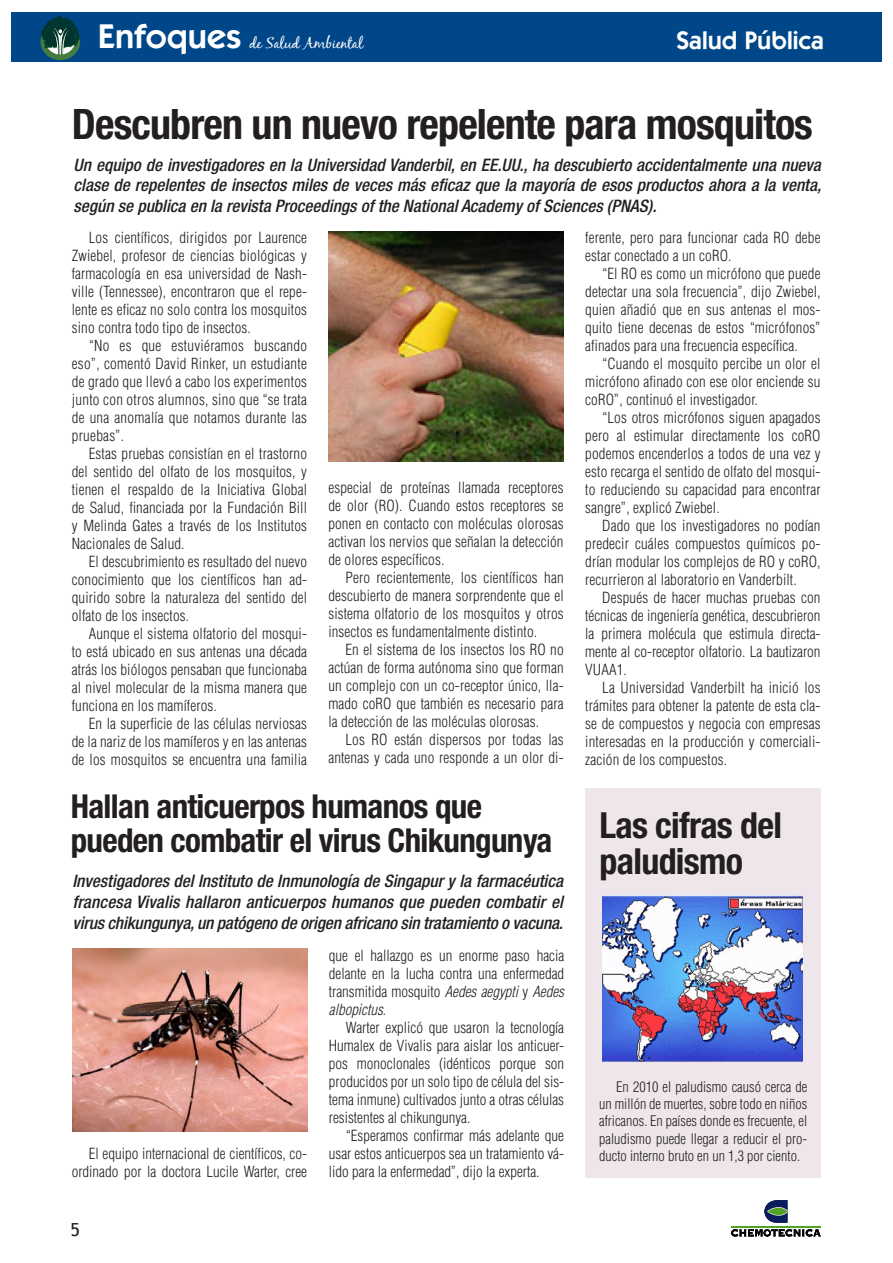
<style>
.page{position:relative;width:893px;height:1263px;background:#fff}
.page>*{position:absolute;margin:0;border:0;box-sizing:border-box;transform-origin:0 0}
.t1{font:700 condensed 42px "Helvetica Neue";letter-spacing:-.02em;color:#231f20}
.t2{font:700 condensed 36px/36px "Helvetica Neue";letter-spacing:-.02em;color:#231f20}
.t3{font:700 condensed 34.5px "Helvetica Neue";color:#fff}
.t4{font:700 condensed 33px/34.5px "Helvetica Neue";letter-spacing:-.02em;color:#231f20}
.t5{font:600 25.5px "Itc Kabel";color:#fff}
.t6{font:700 condensed 25.5px "Helvetica Neue";color:#fff}
.t7{font:18px "Trebuchet MS";color:#231f20}
.t8{font:italic 500 condensed 17.25px/20.7px "Helvetica Neue";letter-spacing:-.005em;color:#231f20;text-align:justify}
.t9{font:300 condensed 15px/18px "Helvetica";letter-spacing:.01em;color:#231f20;text-align:justify}
.t10{font:15px "Black Jack";color:#fff}
.t11{font:300 condensed 14.25px/17.2px "Helvetica";color:#231f20;text-align:justify}
.s1{font-style:italic}
</style>
<div class="page">
<hr style="left:731px;top:1226px;width:90px;height:1px;background:#52a321">
<svg style="left:731px;top:1229px;width:90px;height:8px"></svg>
<svg style="left:764px;top:1200px;width:23px;height:22px"></svg>
<div style="left:11px;top:12px;width:871px;height:50px;background:#004789"></div>
<div style="left:41px;top:24px;width:39px;height:36px;background:#457a40;border-radius:50%"></div>
<svg style="left:40px;top:16px;width:41px;height:39px"></svg>
<img style="left:72px;top:949px;width:236px;height:182px">
<div style="left:585px;top:788px;width:236px;height:389px;background:#eee6eb"></div>
<img style="left:602px;top:896px;width:201px;height:165px">
<img style="left:328px;top:232px;width:236px;height:229px">
<h3 class="t3" style="left:98px;top:16px;width:128px">Enfoques</h3>
<p class="t10" style="left:249px;top:35px;width:115px">de Salud Ambiental</p>
<h3 class="t5" style="left:676px;top:25px;width:149px">Salud Pública</h3>
<p class="t10" style="left:232px;top:35px;width:115px">de Salud Ambiental</p>
<h3 class="t6" style="left:767px;top:25px;width:58px">PMPs</h3>
<h1 class="t1" style="left:72px;top:99px;width:743px">Descubren un nuevo repelente para mosquitos</h1>
<p class="t8" style="left:74px;top:154px;width:749px">Un equipo de investigadores en la Universidad Vanderbil, en EE.UU., ha descubierto accidentalmente una nueva clase de repelentes de insectos miles de veces más eficaz que la mayoría de esos productos ahora a la venta, según se publica en la revista Proceedings of the National Academy of Sciences (PNAS).</p>
<p class="t9" style="left:72px;top:228px;width:237px;text-indent:17px">Los científicos, dirigidos por Laurence Zwiebel, profesor de ciencias biológicas y farmacología en esa universidad de Nash&shy;ville (Tennessee), encontraron que el repe&shy;lente es eficaz no solo contra los mosquitos sino contra todo tipo de insectos.</p>
<p class="t9" style="left:72px;top:336px;width:237px;text-indent:17px">“No es que estuviéramos buscando eso”, comentó David Rinker, un estudiante de grado que llevó a cabo los experimentos junto con otros alumnos, sino que “se trata de una anomalía que notamos durante las pruebas”.</p>
<p class="t9" style="left:72px;top:444px;width:237px;text-indent:17px">Estas pruebas consistían en el trastorno del sentido del olfato de los mosquitos, y tienen el respaldo de la Iniciativa Global de Salud, financiada por la Fundación Bill y Melinda Gates a través de los Institutos Nacionales de Salud.</p>
<p class="t9" style="left:72px;top:552px;width:237px;text-indent:17px">El descubrimiento es resultado del nuevo conocimiento que los científicos han ad&shy;quirido sobre la naturaleza del sentido del olfato de los insectos.</p>
<p class="t9" style="left:72px;top:624px;width:237px;text-indent:17px">Aunque el sistema olfatorio del mosqui&shy;to está ubicado en sus antenas una década atrás los biólogos pensaban que funcionaba al nivel molecular de la misma manera que funciona en los mamíferos.</p>
<p class="t9" style="left:72px;top:714px;width:237px;text-indent:17px">En la superficie de las células nerviosas de la nariz de los mamíferos y en las antenas de los mosquitos se encuentra una familia</p>
<p class="t9" style="left:328px;top:478px;width:237px">especial de proteínas llamada receptores de olor (RO). Cuando estos receptores se ponen en contacto con moléculas olorosas activan los nervios que señalan la detección de olores específicos.</p>
<p class="t9" style="left:328px;top:568px;width:237px;text-indent:17px">Pero recientemente, los científicos han descubierto de manera sorprendente que el sistema olfatorio de los mosquitos y otros insectos es fundamentalmente distinto.</p>
<p class="t9" style="left:328px;top:640px;width:237px;text-indent:17px">En el sistema de los insectos los RO no actúan de forma autónoma sino que forman un complejo con un co-receptor único, lla&shy;mado coRO que también es necesario para la detección de las moléculas olorosas.</p>
<p class="t9" style="left:328px;top:730px;width:237px;text-align:right">Los RO están dispersos por todas las antenas y cada uno responde a un olor di-</p>
<h3 class="t4" style="left:71px;top:788px;width:483px">Hallan anticuerpos humanos que pueden combatir el virus Chikungunya</h3>
<p class="t8" style="left:72px;top:871px;width:492px">Investigadores del Instituto de Inmunología de Singapur y la farmacéutica francesa Vivalis hallaron anticuerpos humanos que pueden combatir el virus chikungunya, un patógeno de origen africano sin tratamiento o vacuna.</p>
<p class="t9" style="left:72px;top:1145px;width:237px;text-align:right">El equipo internacional de científicos, co&shy;ordinado por la doctora Lucile Warter, cree</p>
<p class="t7" style="left:70px;top:1219px;width:11px">5</p>
<p class="t9" style="left:329px;top:946px;width:237px">que el hallazgo es un enorme paso hacia delante en la lucha contra una enfermedad transmitida mosquito <span class="s1">Aedes aegypti</span> y <span class="s1">Aedes albopictus</span>.</p>
<p class="t9" style="left:329px;top:1018px;width:237px;text-indent:17px">Warter explicó que usaron la tecnología Humalex de Vivalis para aislar los anticuer&shy;pos monoclonales (idénticos porque son producidos por un solo tipo de célula del sis&shy;tema inmune) cultivados junto a otras células resistentes al chikungunya.</p>
<p class="t9" style="left:329px;top:1126px;width:237px;text-indent:17px">“Esperamos confirmar más adelante que usar estos anticuerpos sea un tratamiento vá&shy;lido para la enfermedad”, dijo la experta.</p>
<p class="t9" style="left:585px;top:228px;width:237px">ferente, pero para funcionar cada RO debe estar conectado a un coRO.</p>
<p class="t9" style="left:585px;top:264px;width:237px;text-indent:17px">“El RO es como un micrófono que puede detectar una sola frecuencia”, dijo Zwiebel, quien añadió que en sus antenas el mos&shy;quito tiene decenas de estos “micrófonos” afinados para una frecuencia específica.</p>
<p class="t9" style="left:585px;top:354px;width:237px;text-indent:17px">“Cuando el mosquito percibe un olor el micrófono afinado con ese olor enciende su coRO”, continuó el investigador.</p>
<p class="t9" style="left:585px;top:408px;width:237px;text-indent:17px">“Los otros micrófonos siguen apagados pero al estimular directamente los coRO podemos encenderlos a todos de una vez y esto recarga el sentido de olfato del mosqui&shy;to reduciendo su capacidad para encontrar sangre”, explicó Zwiebel.</p>
<p class="t9" style="left:585px;top:516px;width:237px;text-indent:17px">Dado que los investigadores no podían predecir cuáles compuestos químicos po&shy;drían modular los complejos de RO y coRO, recurrieron al laboratorio en Vanderbilt.</p>
<p class="t9" style="left:585px;top:588px;width:237px;text-indent:17px">Después de hacer muchas pruebas con técnicas de ingeniería genética, descubrieron la primera molécula que estimula directa&shy;mente al co-receptor olfatorio. La bautizaron VUAA1.</p>
<p class="t9" style="left:585px;top:678px;width:237px;text-indent:17px">La Universidad Vanderbilt ha inició los trámites para obtener la patente de esta cla&shy;se de compuestos y negocia con empresas interesadas en la producción y comerciali&shy;zación de los compuestos.</p>
<h2 class="t2" style="left:600px;top:807px;width:184px">Las cifras del paludismo</h2>
<p class="t11" style="left:599px;top:1078px;width:210px;text-indent:17px">En 2010 el paludismo causó cerca de un millón de muertes, sobre todo en niños africanos. En países donde es frecuente, el paludismo puede llegar a reducir el pro&shy;ducto interno bruto en un 1,3 por ciento.</p>
</div>
